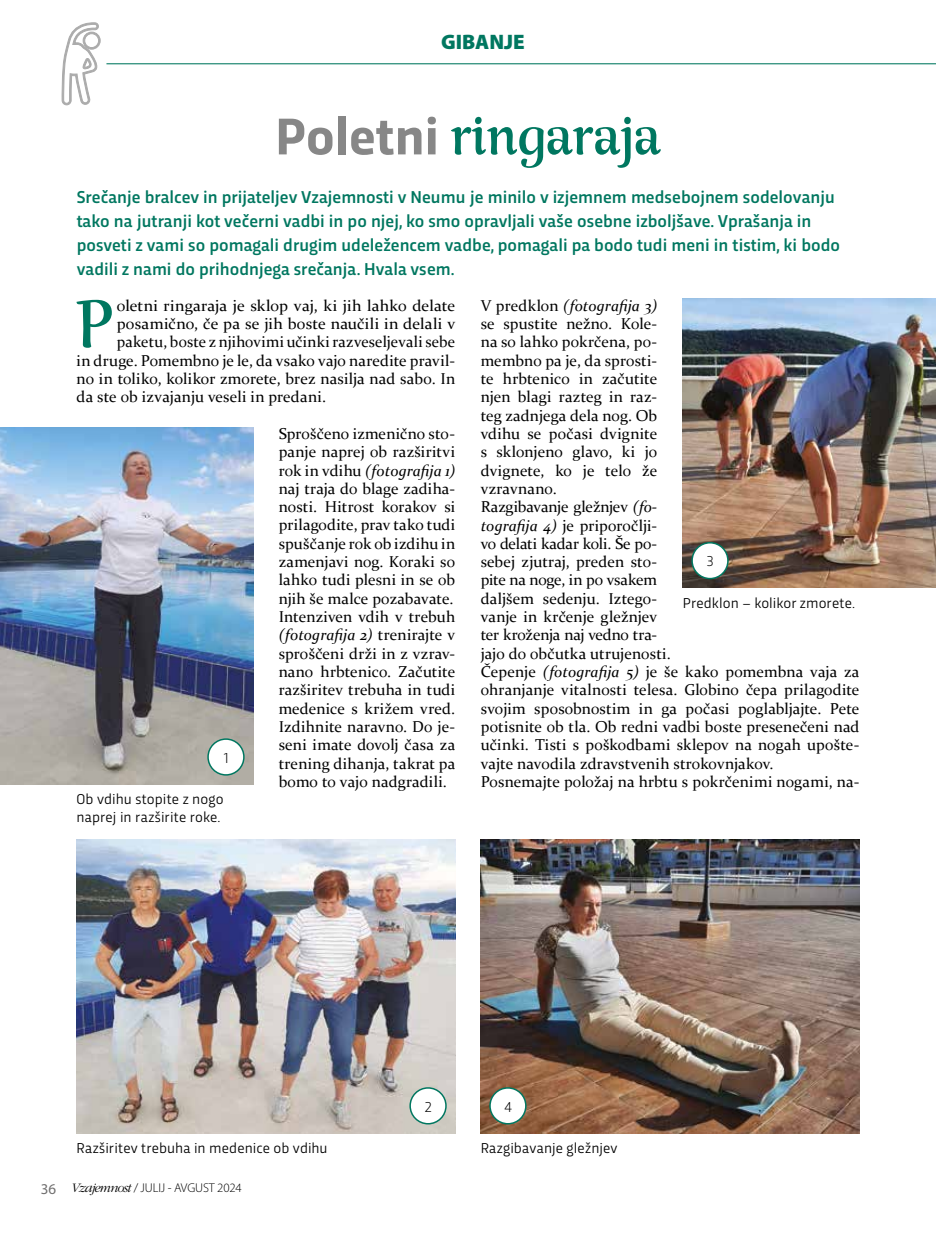
<style>
.page{position:relative;width:936px;height:1234px;background:#fff}
.page>*{position:absolute;margin:0;border:0;box-sizing:border-box;transform-origin:0 0}
.t1{font:68.25px "Rumba Std Large";color:#007760}
.t2{font:54px "Rumba Std Large";color:#007760}
.t3{font:900 21px "Myriad Pro";color:#007760}
.t4{font:500 18px/24px "Trasandina";color:#007760}
.t5{font:15.75px/18.3px "Constantia";letter-spacing:.005em;color:#000}
.t6{font:15px/17.2px "Trasandina";letter-spacing:.005em;color:#000}
.t7{font:300 15px "Trasandina";color:#000}
.t8{font:300 12.75px "Myriad Pro";letter-spacing:-.01em;color:#000}
.s1{font-family:"Trasandina";font-weight:700;color:#878787}
.s2{font-style:italic}
.s3{font-weight:400;font-size:15px;color:#706f6f}
.s4{font-family:"ITC Garamond Std";font-style:italic;font-size:13.5px}
</style>
<div class="page">
<hr style="left:106px;top:63px;width:829px;height:1px;background:#007760">
<svg style="left:61px;top:22px;width:40px;height:84px"></svg>
<img style="left:0;top:427px;width:253px;height:357px">
<img style="left:682px;top:299px;width:253px;height:288px">
<img style="left:480px;top:839px;width:379px;height:293px">
<img style="left:77px;top:839px;width:378px;height:293px">
<div style="left:208px;top:739px;width:36px;height:35px;background:#fff;border-radius:50%"></div>
<div style="left:207px;top:738px;width:37px;height:37px;border:2px solid #007760;border-radius:50%"></div>
<div style="left:692px;top:542px;width:35px;height:36px;background:#fff;border-radius:50%"></div>
<div style="left:691px;top:542px;width:37px;height:37px;border:2px solid #007760;border-radius:50%"></div>
<div style="left:490px;top:1087px;width:36px;height:36px;background:#fff;border-radius:50%"></div>
<div style="left:489px;top:1086px;width:37px;height:38px;border:2px solid #007760;border-radius:50%"></div>
<div style="left:410px;top:1087px;width:36px;height:36px;background:#fff;border-radius:50%"></div>
<div style="left:409px;top:1086px;width:37px;height:38px;border:2px solid #007760;border-radius:50%"></div>
<h3 class="t3" style="left:441px;top:28px;width:85px">GIBANJE</h3>
<h2 class="t2" style="left:275px;top:104px;width:387px"><span class="s1">Poletni</span> ringaraja</h2>
<p class="t4" style="left:77px;top:184px;width:764px">Srečanje bralcev in prijateljev Vzajemnosti v Neumu je minilo v izjemnem medsebojnem sodelovanju tako na jutranji kot večerni vadbi in po njej, ko smo opravljali vaše osebne izboljšave. Vprašanja in posveti z vami so pomagali drugim udeležencem vadbe, pomagali pa bodo tudi meni in tistim, ki bodo vadili z nami do prihodnjega srečanja. Hvala vsem.</p>
<h1 class="t1" style="left:74px;top:284px;width:40px">P</h1>
<p class="t5" style="left:117px;top:295px;width:340px">oletni ringaraja je sklop vaj, ki jih lahko delate</p>
<p class="t5" style="left:480px;top:295px;width:178px">V predklon <span class="s2">(fotografija 3) </span>se spustite nežno. Kole&shy;na so lahko pokrčena, po&shy;membno pa je, da sprosti&shy;te hrbtenico in začutite njen blagi razteg in raz&shy;teg zadnjega dela nog. Ob vdihu se počasi dvignite s sklonjeno glavo, ki jo dvignete, ko je telo že vzravnano.<br>Razgibavanje gležnjev <span class="s2">(fo&shy;tografija 4)</span> je priporočlji&shy;vo delati kadar koli. Še po&shy;sebej zjutraj, preden sto&shy;pite na noge, in po vsakem daljšem sedenju. Iztego&shy;vanje in krčenje gležnjev ter kroženja naj vedno tra-</p>
<p class="t5" style="left:117px;top:314px;width:340px">posamično, če pa se jih boste naučili in delali v</p>
<p class="t5" style="left:117px;top:332px;width:340px">paketu, boste z njihovimi učinki razveseljevali sebe</p>
<p class="t5" style="left:77px;top:350px;width:380px">in druge. Pomembno je le, da vsako vajo naredite pravil-</p>
<p class="t5" style="left:77px;top:368px;width:380px">no in toliko, kolikor zmorete, brez nasilja nad sabo. In</p>
<p class="t5" style="left:77px;top:387px;width:251px">da ste ob izvajanju veseli in predani.</p>
<p class="t5" style="left:279px;top:423px;width:178px;text-align:justify">Sproščeno izmenično sto&shy;panje naprej ob razširitvi rok in vdihu <span class="s2">(fotografija 1) </span>naj traja do blage zadiha&shy;nosti. Hitrost korakov si prilagodite, prav tako tudi spuščanje rok ob izdihu in zamenjavi nog. Koraki so lahko tudi plesni in se ob njih še malce pozabavate.<br>Intenziven vdih v trebuh <span class="s2">(fotografija 2)</span> trenirajte v sproščeni drži in z vzrav&shy;nano hrbtenico. Začutite razširitev trebuha in tudi medenice s križem vred.<br>Izdihnite naravno. Do je&shy;seni imate dovolj časa za trening dihanja, takrat pa bomo to vajo nadgradili.</p>
<p class="t7" style="left:706px;top:550px;width:8px">3</p>
<p class="t6" style="left:682px;top:593px;width:174px">Predklon – kolikor zmorete.</p>
<p class="t5" style="left:480px;top:643px;width:380px">jajo do občutka utrujenosti.<br>Čepenje <span class="s2">(fotografija 5)</span> je še kako pomembna vaja za ohranjanje vitalnosti telesa. Globino čepa prilagodite svojim sposobnostim in ga počasi poglabljajte. Pete potisnite ob tla. Ob redni vadbi boste presenečeni nad učinki. Tisti s poškodbami sklepov na nogah upošte&shy;vajte navodila zdravstvenih strokovnjakov.<br>Posnemajte položaj na hrbtu s pokrčenimi nogami, na-</p>
<p class="t7" style="left:224px;top:746px;width:6px">1</p>
<p class="t6" style="left:77px;top:789px;width:148px">Ob vdihu stopite z nogo naprej in razširite roke.</p>
<p class="t6" style="left:77px;top:1137px;width:252px">Razširitev trebuha in medenice ob vdihu</p>
<p class="t8" style="left:41px;top:1179px;width:202px"><span class="s3">36</span> <span class="s4">Vzajemnost</span> / JULIJ - AVGUST 2024</p>
<p class="t7" style="left:425px;top:1095px;width:8px">2</p>
<p class="t7" style="left:504px;top:1095px;width:9px">4</p>
<p class="t6" style="left:480px;top:1138px;width:138px">Razgibavanje gležnjev</p>
</div>
